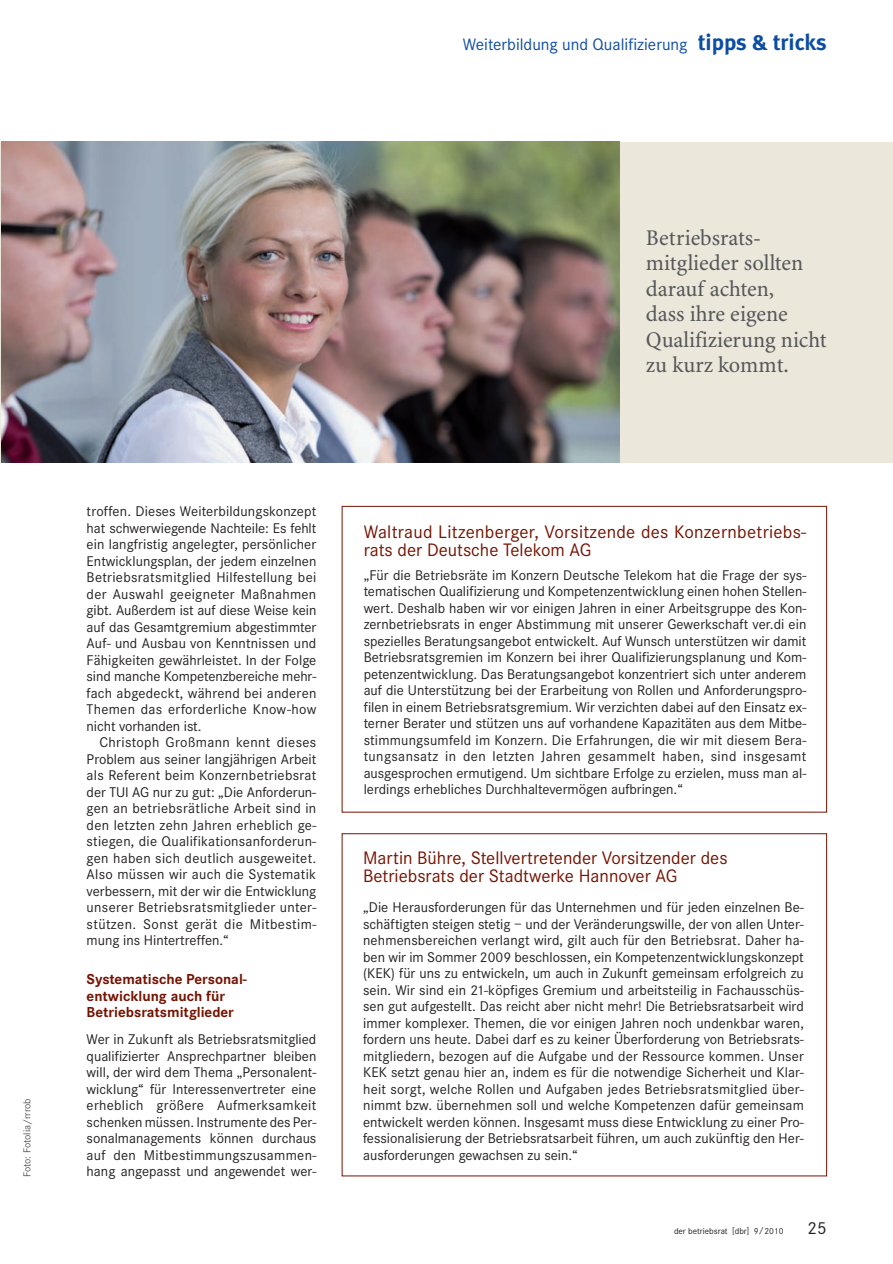
<style>
.page{position:relative;width:893px;height:1264px;background:#fff}
.page>*{position:absolute;margin:0;border:0;box-sizing:border-box;transform-origin:0 0}
.t1{font:22.5px/25.5px "RM Minion Mager";color:#57585a}
.t2{font:18.75px/18px "Corporate S";color:#751200}
.t3{font:18px "Corporate S";color:#231f20}
.t4{font:17.25px "Corporate S";color:#0d4da1}
.t5{font:700 15px/16.5px "Corporate S";color:#751200}
.t6{font:14.7px/16.5px "Corporate S";color:#231f20;text-align:justify}
.t7{font:10.5px "Corporate S";color:#57585a}
.t8{font:9px "Corporate S";color:#231f20}
.s1{font-family:"Meta Plus";font-weight:700;font-size:22.5px}
</style>
<div class="page">
<div style="left:0;top:142px;width:893px;height:321px;background:#ebe7db"></div>
<svg style="left:342px;top:506px;width:485px;height:670px"></svg>
<img style="left:2px;top:142px;width:617px;height:321px">
<p class="t4" style="left:463px;top:37px;width:365px">Weiterbildung und Qualifizierung <span class="s1">tipps &amp; tricks</span></p>
<p class="t7" style="left:23px;top:1177px;width:80px;rotate:-90deg">Foto: Fotolia/rrrob</p>
<h1 class="t1" style="left:646px;top:226px;width:182px">Betriebsrats&shy;mitglieder sollten darauf achten,<br>dass ihre eigene<br>Qualifizierung nicht zu kurz kommt.</h1>
<p class="t6" style="left:87px;top:504px;width:231px">troffen. Dieses Weiterbildungskonzept hat schwerwiegende Nachteile: Es fehlt ein langfristig angelegter, persönlicher Entwicklungsplan, der jedem einzelnen Betriebsratsmitglied Hilfestellung bei der Auswahl geeigneter Maßnahmen gibt. Außerdem ist auf diese Weise kein auf das Gesamtgremium abgestimmter Auf- und Ausbau von Kenntnissen und Fähigkeiten gewährleistet. In der Folge sind manche Kompetenzbereiche mehr&shy;fach abgedeckt, während bei anderen Themen das erforderliche Know-how nicht vorhanden ist.</p>
<p class="t6" style="left:87px;top:735px;width:231px;text-indent:13px">Christoph Großmann kennt dieses Problem aus seiner langjährigen Arbeit als Referent beim Konzernbetriebsrat der TUI AG nur zu gut: „Die Anforderun&shy;gen an betriebsrätliche Arbeit sind in den letzten zehn Jahren erheblich ge&shy;stiegen, die Qualifikationsanforderun&shy;gen haben sich deutlich ausgeweitet.<br>Also müssen wir auch die Systematik verbessern, mit der wir die Entwicklung unserer Betriebsratsmitglieder unter&shy;stützen. Sonst gerät die Mitbestim&shy;mung ins Hintertreffen.“</p>
<p class="t5" style="left:87px;top:973px;width:162px">Systematische Personal&shy;entwicklung auch für<br>Betriebsratsmitglieder</p>
<p class="t6" style="left:87px;top:1032px;width:231px">Wer in Zukunft als Betriebsratsmitglied qualifizierter Ansprechpartner bleiben will, der wird dem Thema „Personalent&shy;wicklung“ für Interessenvertreter eine erheblich größere Aufmerksamkeit schenken müssen. Instrumente des Per&shy;sonalmanagements können durchaus auf den Mitbestimmungszusammen&shy;hang angepasst und angewendet wer-</p>
<p class="t2" style="left:364px;top:524px;width:444px">Waltraud Litzenberger, Vorsitzende des Konzernbetriebs&shy;rats der Deutsche Telekom AG</p>
<p class="t6" style="left:364px;top:567px;width:444px">„Für die Betriebsräte im Konzern Deutsche Telekom hat die Frage der sys&shy;tematischen Qualifizierung und Kompetenzentwicklung einen hohen Stellen&shy;wert. Deshalb haben wir vor einigen Jahren in einer Arbeitsgruppe des Kon&shy;zernbetriebsrats in enger Abstimmung mit unserer Gewerkschaft ver.di ein spezielles Beratungsangebot entwickelt. Auf Wunsch unterstützen wir damit Betriebsratsgremien im Konzern bei ihrer Qualifizierungsplanung und Kom&shy;petenzentwicklung. Das Beratungsangebot konzentriert sich unter anderem auf die Unterstützung bei der Erarbeitung von Rollen und Anforderungspro&shy;filen in einem Betriebsratsgremium. Wir verzichten dabei auf den Einsatz ex&shy;terner Berater und stützen uns auf vorhandene Kapazitäten aus dem Mitbe&shy;stimmungsumfeld im Konzern. Die Erfahrungen, die wir mit diesem Bera&shy;tungsansatz in den letzten Jahren gesammelt haben, sind insgesamt ausgesprochen ermutigend. Um sichtbare Erfolge zu erzielen, muss man al&shy;lerdings erhebliches Durchhaltevermögen aufbringen.“</p>
<p class="t2" style="left:363px;top:850px;width:366px">Martin Bühre, Stellvertretender Vorsitzender des<br>Betriebsrats der Stadtwerke Hannover AG</p>
<p class="t6" style="left:363px;top:900px;width:442px">„Die Herausforderungen für das Unternehmen und für jeden einzelnen Be&shy;schäftigten steigen stetig – und der Veränderungswille, der von allen Unter&shy;nehmensbereichen verlangt wird, gilt auch für den Betriebsrat. Daher ha&shy;ben wir im Sommer 2009 beschlossen, ein Kompetenzentwicklungskonzept (KEK) für uns zu entwickeln, um auch in Zukunft gemeinsam erfolgreich zu sein. Wir sind ein 21-köpfiges Gremium und arbeitsteilig in Fachausschüs&shy;sen gut aufgestellt. Das reicht aber nicht mehr! Die Betriebsratsarbeit wird immer komplexer. Themen, die vor einigen Jahren noch undenkbar waren, fordern uns heute. Dabei darf es zu keiner Überforderung von Betriebsrats&shy;mitgliedern, bezogen auf die Aufgabe und der Ressource kommen. Unser KEK setzt genau hier an, indem es für die notwendige Sicherheit und Klar&shy;heit sorgt, welche Rollen und Aufgaben jedes Betriebsratsmitglied über&shy;nimmt bzw. übernehmen soll und welche Kompetenzen dafür gemeinsam entwickelt werden können. Insgesamt muss diese Entwicklung zu einer Pro&shy;fessionalisierung der Betriebsratsarbeit führen, um auch zukünftig den Her&shy;ausforderungen gewachsen zu sein.“</p>
<p class="t8" style="left:674px;top:1227px;width:111px">der betriebsrat [dbr] 9/2010</p>
<p class="t3" style="left:807px;top:1221px;width:21px">25</p>
</div>
